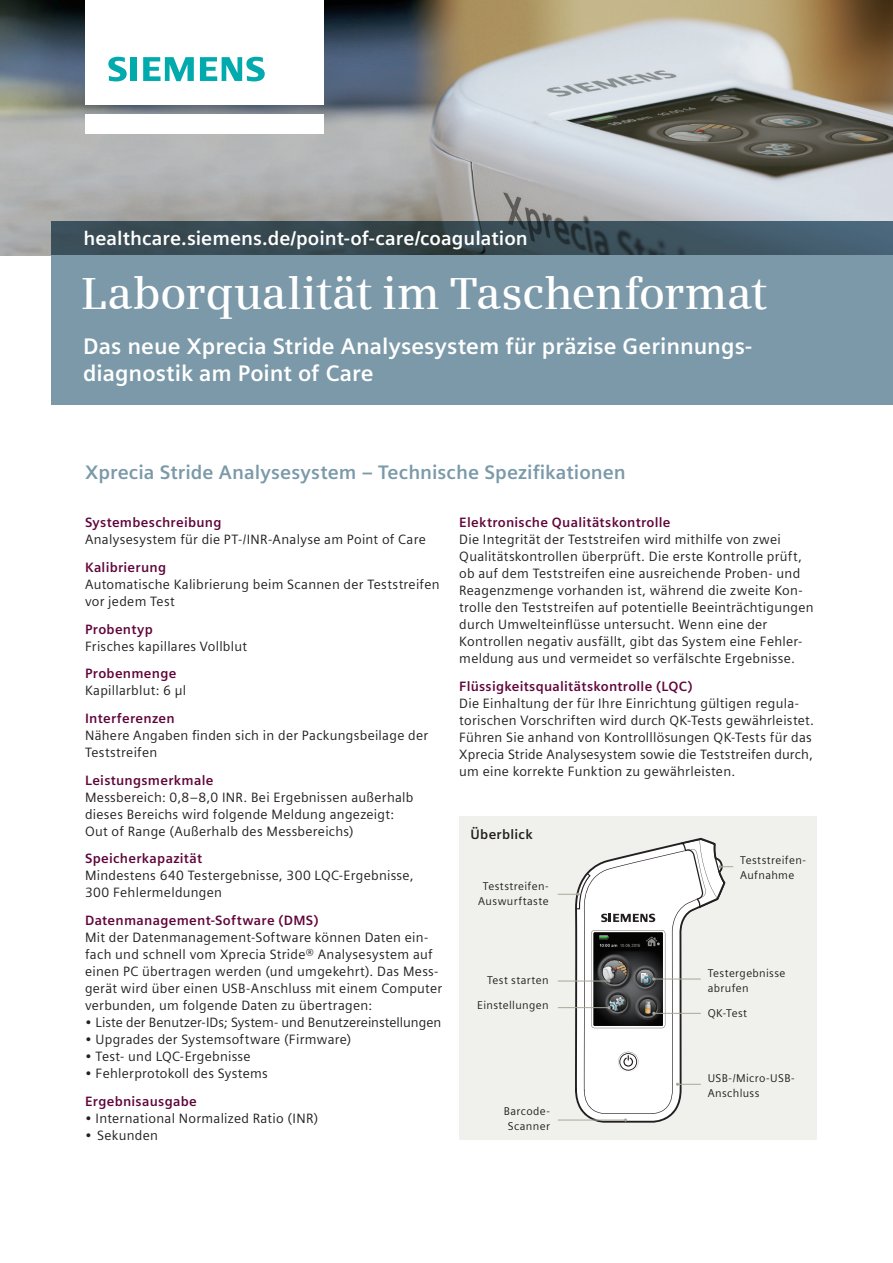
<style>
.page{position:relative;width:893px;height:1263px;background:#fff}
.page>*{position:absolute;margin:0;border:0;box-sizing:border-box;transform-origin:0 0}
.t1{font:600 45px "Siemens Serif";letter-spacing:-.015em;color:#fff}
.t2{font:700 22.5px/27.6px "Siemens Sans";letter-spacing:.005em;color:#fff}
.t3{font:700 19.5px "Siemens Sans";letter-spacing:.005em;color:#7b99a9}
.t4{font:700 19.5px "Siemens Sans";color:#fff}
.t5{font:13.5px/17px "Siemens Sans";letter-spacing:.02em;color:#231f20}
.t6{font:700 13.5px "Siemens Sans";letter-spacing:.02em;color:#60053a}
.t7{font:13.5px "Siemens Sans";color:#231f20}
.t8{font:700 13.5px "Siemens Sans";letter-spacing:.02em;color:#231f20}
.t9{font:11.25px/14.9px "Siemens Sans";letter-spacing:.035em;color:#231f20}
</style>
<div class="page">
<img style="left:0;top:0;width:893px;height:255px">
<div style="left:85px;top:114px;width:238px;height:19px;background:#fff"></div>
<div style="left:85px;top:0;width:238px;height:105px;background:#fff"></div>
<svg style="left:108px;top:57px;width:19px;height:24px"></svg>
<div style="left:130px;top:57px;width:7px;height:24px;background:#00aaad"></div>
<svg style="left:143px;top:57px;width:51px;height:24px"></svg>
<svg style="left:200px;top:57px;width:65px;height:24px"></svg>
<svg style="left:51px;top:221px;width:842px;height:34px;background:#3a4d57"></svg>
<div style="left:51px;top:255px;width:842px;height:150px;background:#7b99a9"></div>
<div style="left:459px;top:816px;width:357px;height:324px;background:#f0f1ed"></div>
<svg style="left:558px;top:838px;width:175px;height:285px"></svg>
<h3 class="t4" style="left:83px;top:227px;width:446px">healthcare.siemens.de/point-of-care/coagulation</h3>
<h1 class="t1" style="left:82px;top:267px;width:687px">Laborqualität im Taschenformat</h1>
<h2 class="t2" style="left:83px;top:332px;width:669px">Das neue Xprecia Stride Analysesystem für präzise Gerinnungs&shy;diagnostik am Point of Care</h2>
<h3 class="t3" style="left:85px;top:461px;width:542px">Xprecia Stride Analysesystem – Technische Spezifikationen</h3>
<p class="t6" style="left:85px;top:515px;width:138px">Systembeschreibung</p>
<p class="t5" style="left:85px;top:531px;width:342px">Analysesystem für die PT-/INR-Analyse am Point of Care</p>
<p class="t6" style="left:85px;top:560px;width:83px">Kalibrierung</p>
<p class="t5" style="left:85px;top:576px;width:356px">Automatische Kalibrierung beim Scannen der Teststreifen vor jedem Test</p>
<p class="t6" style="left:85px;top:621px;width:69px">Probentyp</p>
<p class="t5" style="left:85px;top:637px;width:164px">Frisches kapillares Vollblut</p>
<p class="t6" style="left:85px;top:666px;width:93px">Probenmenge</p>
<p class="t5" style="left:85px;top:682px;width:103px">Kapillarblut: 6 µl</p>
<p class="t6" style="left:85px;top:711px;width:91px">Interferenzen</p>
<p class="t5" style="left:85px;top:727px;width:345px">Nähere Angaben finden sich in der Packungsbeilage der<br>Teststreifen</p>
<p class="t6" style="left:85px;top:772px;width:130px">Leistungsmerkmale</p>
<p class="t5" style="left:85px;top:788px;width:330px">Messbereich: 0,8–8,0 INR. Bei Ergebnissen außerhalb dieses Bereichs wird folgende Meldung angezeigt:<br>Out of Range (Außerhalb des Messbereichs)</p>
<p class="t6" style="left:85px;top:851px;width:119px">Speicherkapazität</p>
<p class="t5" style="left:85px;top:867px;width:330px">Mindestens 640 Testergebnisse, 300 LQC-Ergebnisse,<br>300 Fehlermeldungen</p>
<p class="t6" style="left:85px;top:913px;width:235px">Datenmanagement-Software (DMS)</p>
<p class="t5" style="left:85px;top:929px;width:359px">Mit der Datenmanagement-Software können Daten ein&shy;fach und schnell vom Xprecia Stride® Analysesystem auf einen PC übertragen werden (und umgekehrt). Das Mess&shy;gerät wird über einen USB-Anschluss mit einem Computer verbunden, um folgende Daten zu übertragen:</p>
<p class="t7" style="left:85px;top:1015px;width:358px">• Liste der Benutzer-IDs; System- und Benutzereinstellungen</p>
<p class="t5" style="left:85px;top:1031px;width:268px">• Upgrades der Systemsoftware (Firmware)</p>
<p class="t5" style="left:85px;top:1048px;width:167px">• Test- und LQC-Ergebnisse</p>
<p class="t5" style="left:85px;top:1065px;width:184px">• Fehlerprotokoll des Systems</p>
<p class="t6" style="left:85px;top:1093px;width:113px">Ergebnisausgabe</p>
<p class="t5" style="left:85px;top:1109px;width:235px">• International Normalized Ratio (INR)</p>
<p class="t5" style="left:85px;top:1126px;width:74px">• Sekunden</p>
<p class="t6" style="left:459px;top:515px;width:213px">Elektronische Qualitätskontrolle</p>
<p class="t5" style="left:459px;top:531px;width:356px">Die Integrität der Teststreifen wird mithilfe von zwei Qualitätskontrollen überprüft. Die erste Kontrolle prüft, ob auf dem Teststreifen eine ausreichende Proben- und Reagenzmenge vorhanden ist, während die zweite Kon&shy;trolle den Teststreifen auf potentielle Beeinträchtigungen durch Umwelteinflüsse untersucht. Wenn eine der Kontrollen negativ ausfällt, gibt das System eine Fehler&shy;meldung aus und vermeidet so verfälschte Ergebnisse.</p>
<p class="t6" style="left:459px;top:679px;width:235px">Flüssigkeitsqualitätskontrolle (LQC)</p>
<p class="t5" style="left:459px;top:695px;width:356px">Die Einhaltung der für Ihre Einrichtung gültigen regula&shy;torischen Vorschriften wird durch QK-Tests gewährleistet.<br>Führen Sie anhand von Kontrolllösungen QK-Tests für das Xprecia Stride Analysesystem sowie die Teststreifen durch, um eine korrekte Funktion zu gewährleisten.</p>
<p class="t8" style="left:471px;top:827px;width:64px">Überblick</p>
<p class="t9" style="left:478px;top:878px;width:72px;text-align:center">Teststreifen-<br>Auswurftaste</p>
<p class="t9" style="left:487px;top:972px;width:63px">Test starten</p>
<p class="t9" style="left:477px;top:998px;width:73px">Einstellungen</p>
<p class="t9" style="left:504px;top:1104px;width:48px;text-align:center">Barcode-<br>Scanner</p>
<p class="t9" style="left:740px;top:853px;width:67px">Teststreifen-<br>Aufnahme</p>
<p class="t9" style="left:708px;top:966px;width:79px">Testergebnisse abrufen</p>
<p class="t9" style="left:708px;top:1006px;width:41px">QK-Test</p>
<p class="t9" style="left:708px;top:1070px;width:88px">USB-/Micro-USB-<br>Anschluss</p>
</div>
